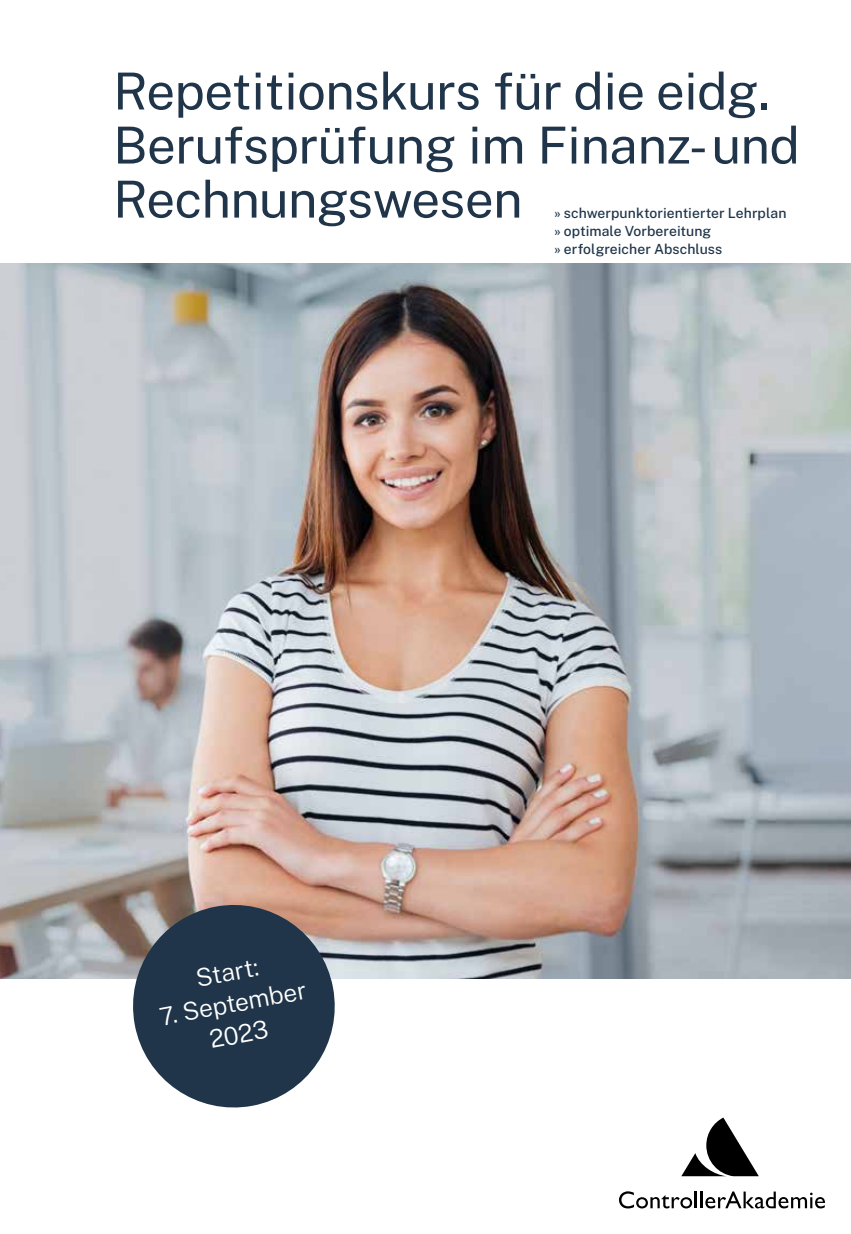
<style>
.page{position:relative;width:851px;height:1234px;background:#fff}
.page>*{position:absolute;margin:0;border:0;box-sizing:border-box;transform-origin:0 0}
.t1{font:51px/54px "Public Sans";letter-spacing:-.01em;color:#20354a}
.t2{font:300 24.75px/31.5px "Public Sans";color:#fff;text-align:center}
.t3{font:500 13.95px/18px "Public Sans";letter-spacing:.005em;color:#20354a}
</style>
<div class="page">
<svg style="left:682px;top:1117px;width:76px;height:58px"></svg>
<svg style="left:619px;top:1191px;width:205px;height:17px"></svg>
<img style="left:0;top:264px;width:850px;height:714px">
<svg style="left:125px;top:896px;width:218px;height:212px;background:#58626e"></svg>
<h1 class="t1" style="left:113px;top:61px;width:688px">Repetitionskurs für die eidg.<br>Berufsprüfung im Finanz- und<br>Rechnungswesen</h1>
<p class="t3" style="left:554px;top:203px;width:234px">» schwerpunktorientierter Lehrplan » optimale Vorbereitung<br>» erfolgreicher Abschluss</p>
<h2 class="t2" style="left:193px;top:960px;width:65px;rotate:-10deg">Start:</h2>
<h2 class="t2" style="left:157px;top:998px;width:150px;rotate:-10deg">7. September<br>2023</h2>
</div>
